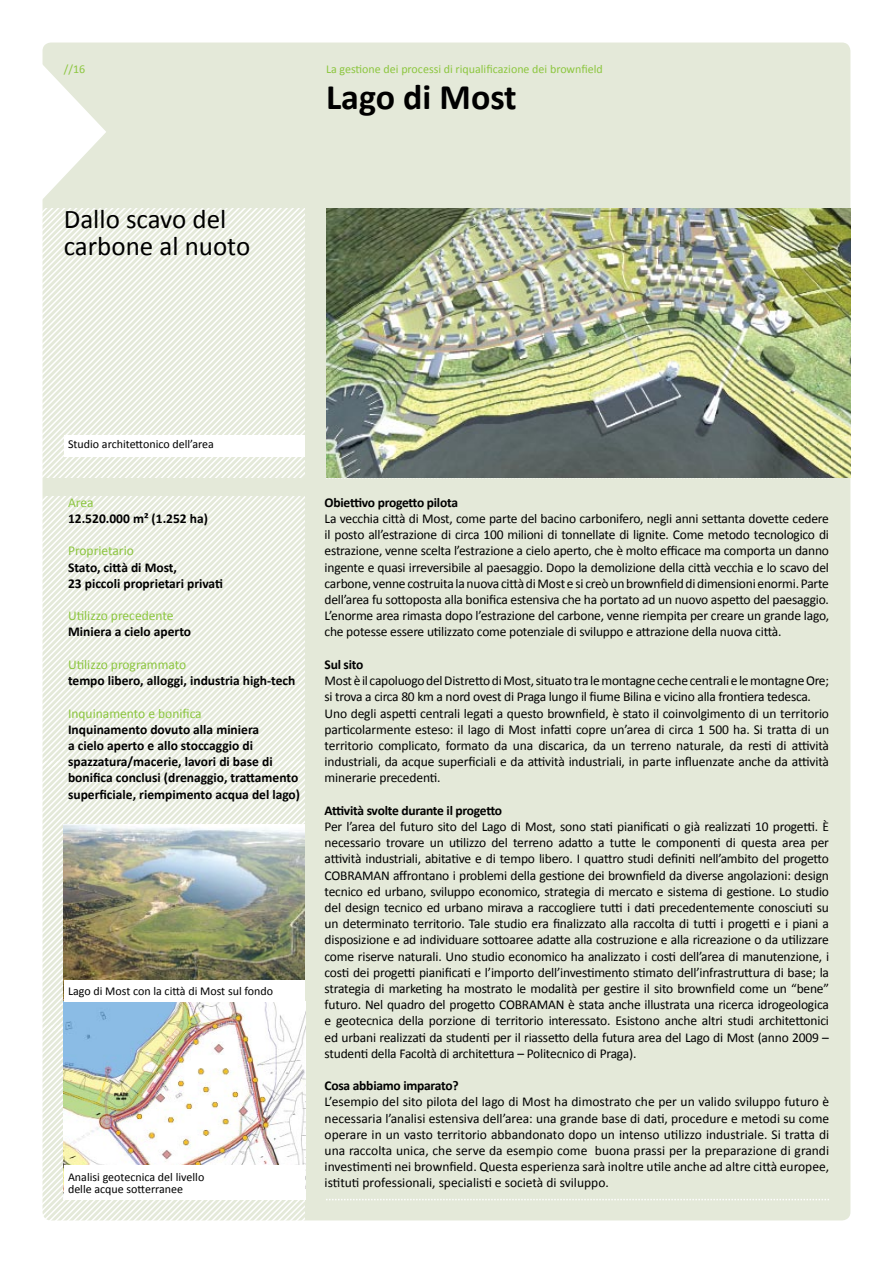
<style>
.page{position:relative;width:893px;height:1263px;background:#fff}
.page>*{position:absolute;margin:0;border:0;box-sizing:border-box;transform-origin:0 0}
.t1{font:700 36px "Calibri";color:#000}
.t2{font:27px/27px "Calibri";color:#000}
.t3{font:13.5px/16.2px "Calibri";letter-spacing:-.015em;color:#000;text-align:justify}
.t4{font:700 13.5px/16.2px "Calibri";color:#000}
.t5{font:13.5px "Calibri";color:#8cc63f}
.t6{font:700 13.5px "Calibri";letter-spacing:-.02em;color:#000}
.t7{font:700 13.5px "Calibri";letter-spacing:-.025em;color:#000}
.t8{font:12px/12px "Calibri";color:#000}
.t9{font:12px "Calibri";color:#8cc63f}
</style>
<div class="page">
<div style="left:43px;top:43px;width:807px;height:1177px;background:#e4e9d9;border-radius:9px"></div>
<svg style="left:42px;top:208px;width:263px;height:270px"></svg>
<svg style="left:42px;top:497px;width:263px;height:264px"></svg>
<svg style="left:42px;top:761px;width:263px;height:265px"></svg>
<svg style="left:42px;top:1026px;width:263px;height:195px"></svg>
<svg style="left:326px;top:1199px;width:503px;height:1px"></svg>
<svg style="left:42px;top:51px;width:64px;height:162px"></svg>
<img style="left:326px;top:208px;width:524px;height:270px">
<img style="left:64px;top:825px;width:242px;height:374px">
<div style="left:64px;top:435px;width:241px;height:21px;background:#fff"></div>
<div style="left:64px;top:1165px;width:241px;height:34px;background:#fff"></div>
<div style="left:64px;top:980px;width:241px;height:21px;background:#fff"></div>
<p class="t9" style="left:64px;top:61px;width:23px">//16</p>
<h2 class="t2" style="left:64px;top:205px;width:188px">Dallo scavo del carbone al nuoto</h2>
<p class="t9" style="left:326px;top:61px;width:278px">La gestione dei processi di riqualificazione dei brownfield</p>
<h1 class="t1" style="left:326px;top:75px;width:192px">Lago di Most</h1>
<p class="t8" style="left:68px;top:437px;width:147px">Studio architettonico dell’area</p>
<p class="t5" style="left:68px;top:494px;width:27px">Area</p>
<p class="t4" style="left:68px;top:510px;width:141px">12.520.000 m² (1.252 ha)</p>
<p class="t5" style="left:68px;top:543px;width:67px">Proprietario</p>
<p class="t4" style="left:68px;top:558px;width:157px">Stato, città di Most,<br>23 piccoli proprietari privati</p>
<p class="t5" style="left:68px;top:607px;width:107px">Utilizzo precedente</p>
<p class="t4" style="left:68px;top:623px;width:125px">Miniera a cielo aperto</p>
<p class="t5" style="left:68px;top:656px;width:120px">Utilizzo programmato</p>
<p class="t4" style="left:68px;top:672px;width:229px">tempo libero, alloggi, industria high-tech</p>
<p class="t5" style="left:68px;top:705px;width:135px">Inquinamento e bonifica</p>
<p class="t4" style="left:68px;top:720px;width:234px">Inquinamento dovuto alla miniera<br>a cielo aperto e allo stoccaggio di spazzatura/macerie, lavori di base di bonifica conclusi (drenaggio, trattamento superficiale, riempimento acqua del lago)</p>
<p class="t8" style="left:68px;top:985px;width:207px">Lago di Most con la città di Most sul fondo</p>
<p class="t8" style="left:68px;top:1170px;width:138px">Analisi geotecnica del livello delle acque sotterranee</p>
<p class="t6" style="left:325px;top:494px;width:135px">Obiettivo progetto pilota</p>
<p class="t3" style="left:325px;top:510px;width:506px">La vecchia città di Most, come parte del bacino carbonifero, negli anni settanta dovette cedere il posto all’estrazione di circa 100 milioni di tonnellate di lignite. Come metodo tecnologico di estrazione, venne scelta l’estrazione a cielo aperto, che è molto efficace ma comporta un danno ingente e quasi irreversibile al paesaggio. Dopo la demolizione della città vecchia e lo scavo del carbone, venne costruita la nuova città di Most e si creò un brownfield di dimensioni enormi. Parte dell’area fu sottoposta alla bonifica estensiva che ha portato ad un nuovo aspetto del paesaggio.<br>L’enorme area rimasta dopo l’estrazione del carbone, venne riempita per creare un grande lago, che potesse essere utilizzato come potenziale di sviluppo e attrazione della nuova città.</p>
<p class="t4" style="left:325px;top:656px;width:40px">Sul sito</p>
<p class="t3" style="left:325px;top:672px;width:506px;text-align:left">Most è il capoluogo del Distretto di Most, situato tra le montagne ceche centrali e le montagne Ore; si trova a circa 80 km a nord ovest di Praga lungo il fiume Bilina e vicino alla frontiera tedesca.<br>Uno degli aspetti centrali legati a questo brownfield, è stato il coinvolgimento di un territorio particolarmente esteso: il lago di Most infatti copre un’area di circa 1 500 ha. Si tratta di un territorio complicato, formato da una discarica, da un terreno naturale, da resti di attività industriali, da acque superficiali e da attività industriali, in parte influenzate anche da attività minerarie precedenti.</p>
<p class="t7" style="left:325px;top:802px;width:179px">Attività svolte durante il progetto</p>
<p class="t3" style="left:325px;top:818px;width:506px">Per l’area del futuro sito del Lago di Most, sono stati pianificati o già realizzati 10 progetti. È necessario trovare un utilizzo del terreno adatto a tutte le componenti di questa area per attività industriali, abitative e di tempo libero. I quattro studi definiti nell’ambito del progetto COBRAMAN affrontano i problemi della gestione dei brownfield da diverse angolazioni: design tecnico ed urbano, sviluppo economico, strategia di mercato e sistema di gestione. Lo studio del design tecnico ed urbano mirava a raccogliere tutti i dati precedentemente conosciuti su un determinato territorio. Tale studio era finalizzato alla raccolta di tutti i progetti e i piani a disposizione e ad individuare sottoaree adatte alla costruzione e alla ricreazione o da utilizzare come riserve naturali. Uno studio economico ha analizzato i costi dell’area di manutenzione, i costi dei progetti pianificati e l’importo dell’investimento stimato dell’infrastruttura di base; la strategia di marketing ha mostrato le modalità per gestire il sito brownfield come un “bene” futuro. Nel quadro del progetto COBRAMAN è stata anche illustrata una ricerca idrogeologica e geotecnica della porzione di territorio interessato. Esistono anche altri studi architettonici ed urbani realizzati da studenti per il riassetto della futura area del Lago di Most (anno 2009 – studenti della Facoltà di architettura – Politecnico di Praga).</p>
<p class="t6" style="left:325px;top:1077px;width:136px">Cosa abbiamo imparato?</p>
<p class="t3" style="left:325px;top:1093px;width:506px">L’esempio del sito pilota del lago di Most ha dimostrato che per un valido sviluppo futuro è necessaria l’analisi estensiva dell’area: una grande base di dati, procedure e metodi su come operare in un vasto territorio abbandonato dopo un intenso utilizzo industriale. Si tratta di una raccolta unica, che serve da esempio come buona prassi per la preparazione di grandi investimenti nei brownfield. Questa esperienza sarà inoltre utile anche ad altre città europee, istituti professionali, specialisti e società di sviluppo.</p>
</div>
